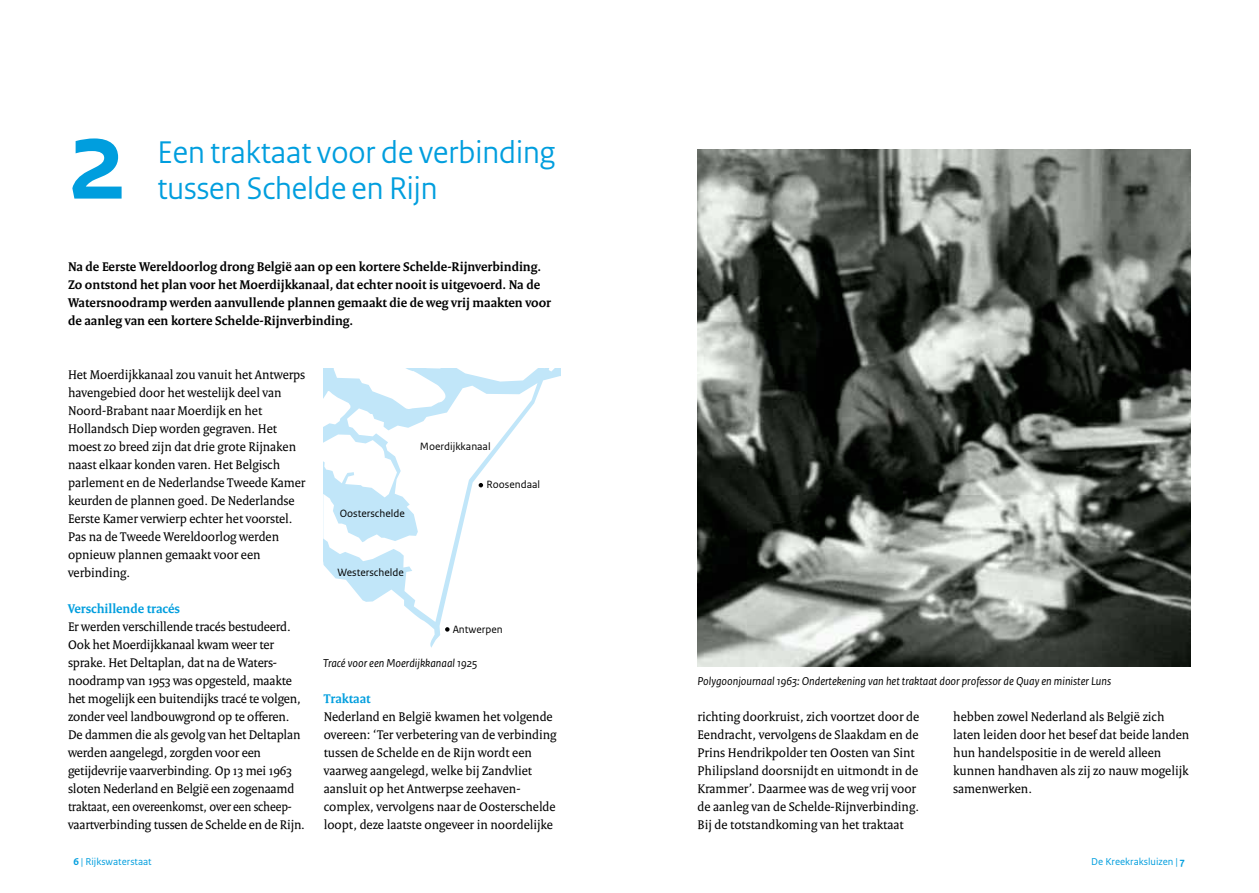
<style>
.page{position:relative;width:1259px;height:893px;background:#fff}
.page>*{position:absolute;margin:0;border:0;box-sizing:border-box;transform-origin:0 0}
.t1{font:700 120px "Rijksoverheid Sans Heading";color:#009ede}
.t2{font:33px/36px "Rijksoverheid Sans Heading";color:#009ede}
.t3{font:13.5px/18px "Rijksoverheid Serif";letter-spacing:-.005em;color:#000}
.t4{font:700 13.5px/18px "Rijksoverheid Serif";color:#000}
.t5{font:700 13.5px "Rijksoverheid Serif";letter-spacing:-.005em;color:#009ede}
.t6{font:italic 12px "Rijksoverheid Sans Text";color:#000}
.t7{font:11.1px "Rijksoverheid Sans Text";color:#000}
.t8{font:10.5px "Rijksoverheid Sans Text";color:#009ede}
.s1{font-weight:700}
</style>
<div class="page">
<svg style="left:323px;top:369px;width:238px;height:279px"></svg>
<svg style="left:323px;top:383px;width:214px;height:239px"></svg>
<svg style="left:445px;top:627px;width:4px;height:5px"></svg>
<svg style="left:478px;top:483px;width:5px;height:4px"></svg>
<img style="left:697px;top:149px;width:494px;height:517px">
<h1 class="t1" style="left:68px;top:92px;width:61px">2</h1>
<h2 class="t2" style="left:157px;top:134px;width:399px">Een traktaat voor de verbinding tussen Schelde en Rijn</h2>
<p class="t4" style="left:68px;top:257px;width:485px">Na de Eerste Wereldoorlog drong België aan op een kortere Schelde-Rijnverbinding.<br>Zo ontstond het plan voor het Moerdijkkanaal, dat echter nooit is uitgevoerd. Na de Watersnoodramp werden aanvullende plannen gemaakt die de weg vrij maakten voor de aanleg van een kortere Schelde-Rijnverbinding.</p>
<p class="t3" style="left:68px;top:365px;width:239px">Het Moerdijkkanaal zou vanuit het Antwerps havengebied door het westelijk deel van Noord-Brabant naar Moerdijk en het Hollandsch Diep worden gegraven. Het moest zo breed zijn dat drie grote Rijnaken naast elkaar konden varen. Het Belgisch parlement en de Nederlandse Tweede Kamer keurden de plannen goed. De Nederlandse Eerste Kamer verwierp echter het voorstel.<br>Pas na de Tweede Wereldoorlog werden opnieuw plannen gemaakt voor een verbinding.</p>
<p class="t5" style="left:68px;top:600px;width:113px">Verschillende tracés</p>
<p class="t3" style="left:68px;top:617px;width:238px">Er werden verschillende tracés bestudeerd.<br>Ook het Moerdijkkanaal kwam weer ter sprake. Het Deltaplan, dat na de Waters&shy;noodramp van 1953 was opgesteld, maakte het mogelijk een buitendijks tracé te volgen, zonder veel landbouwgrond op te offeren.<br>De dammen die als gevolg van het Deltaplan werden aangelegd, zorgden voor een getijdevrije vaarverbinding. Op 13 mei 1963 sloten Nederland en België een zogenaamd traktaat, een overeenkomst, over een scheep&shy;vaartverbinding tussen de Schelde en de Rijn.</p>
<p class="t7" style="left:420px;top:440px;width:72px">Moerdijkkanaal</p>
<p class="t7" style="left:340px;top:506px;width:66px">Oosterschelde</p>
<p class="t7" style="left:337px;top:566px;width:68px">Westerschelde</p>
<p class="t7" style="left:486px;top:478px;width:55px">Roosendaal</p>
<p class="t7" style="left:453px;top:622px;width:52px">Antwerpen</p>
<p class="t6" style="left:323px;top:656px;width:156px">Tracé voor een Moerdijkkanaal 1925</p>
<p class="t5" style="left:324px;top:690px;width:49px">Traktaat</p>
<p class="t3" style="left:324px;top:707px;width:234px">Nederland en België kwamen het volgende overeen: ‘Ter verbetering van de verbinding tussen de Schelde en de Rijn wordt een vaarweg aangelegd, welke bij Zandvliet aansluit op het Antwerpse zeehaven&shy;complex, vervolgens naar de Oosterschelde loopt, deze laatste ongeveer in noordelijke</p>
<p class="t6" style="left:697px;top:674px;width:415px">Polygoonjournaal 1963: Ondertekening van het traktaat door professor de Quay en minister Luns</p>
<p class="t3" style="left:697px;top:707px;width:223px">richting doorkruist, zich voortzet door de Eendracht, vervolgens de Slaakdam en de Prins Hendrikpolder ten Oosten van Sint Philipsland doorsnijdt en uitmondt in de Krammer’. Daarmee was de weg vrij voor de aanleg van de Schelde-Rijnverbinding.<br>Bij de totstandkoming van het traktaat</p>
<p class="t3" style="left:953px;top:707px;width:238px">hebben zowel Nederland als België zich laten leiden door het besef dat beide landen hun handelspositie in de wereld alleen kunnen handhaven als zij zo nauw mogelijk samenwerken.</p>
<p class="t8" style="left:74px;top:855px;width:80px"><span class="s1">6</span> | Rijkswaterstaat</p>
<p class="t8" style="left:1091px;top:855px;width:95px">De Kreekraksluizen | <span class="s1">7</span></p>
</div>
